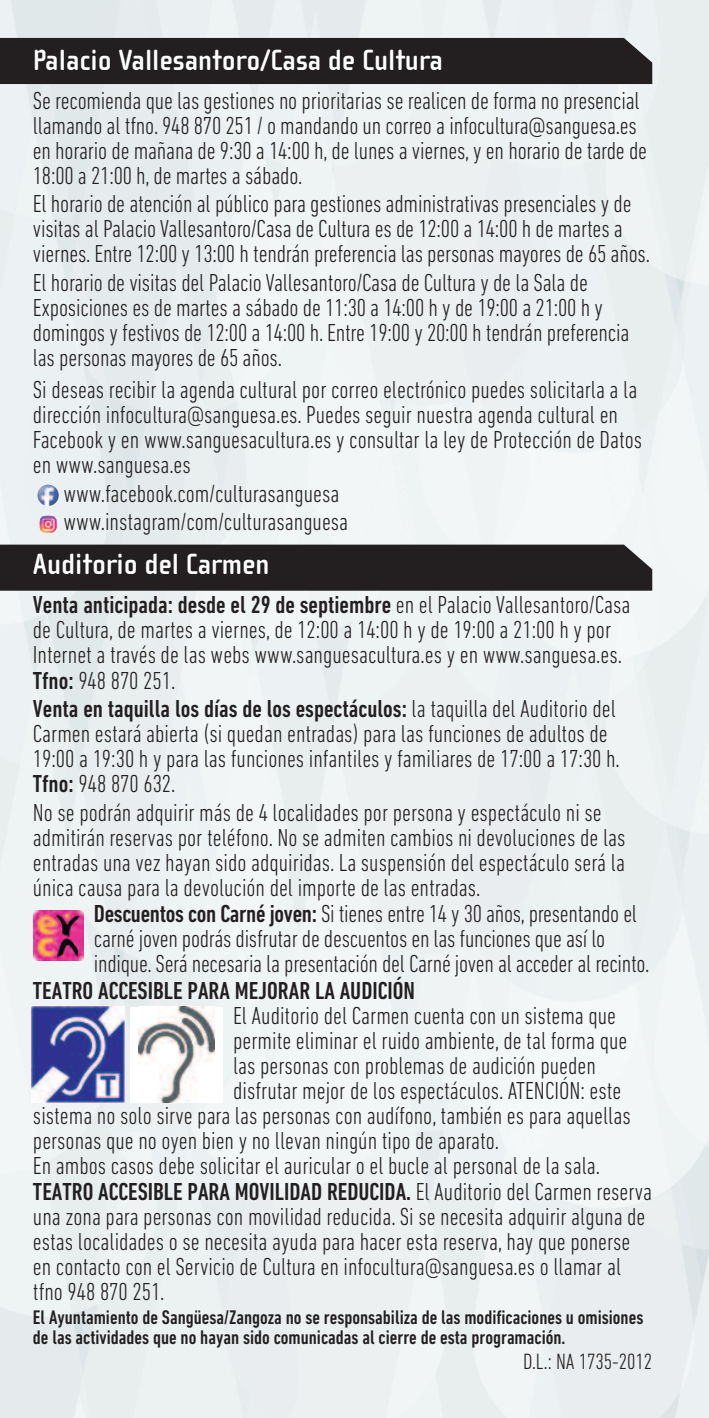
<style>
.page{position:relative;width:709px;height:1418px;background:#fff}
.page>*{position:absolute;margin:0;border:0;box-sizing:border-box;transform-origin:0 0}
.t1{font:700 30px "Cholla Sans";color:#fff}
.t2{font:300 condensed 25px/25px "DIN Next LT Pro";color:#231f20}
.t3{font:500 condensed 25px "DIN Next LT Pro";color:#231f20}
.t4{font:300 condensed 22.5px "DIN Next LT Pro";color:#231f20}
.t5{font:500 condensed 20px/20px "DIN Next LT Pro";color:#231f20}
.s1{font-weight:500}
.s2{font-weight:300}
</style>
<div class="page">
<div style="left:0;top:0;width:709px;height:1417px;background:#ecf1f3"></div>
<div style="left:0;top:38px;width:652px;height:46px;background:#231f20"></div>
<div style="left:0;top:544px;width:652px;height:46px;background:#231f20"></div>
<img style="left:37px;top:484px;width:22px;height:22px;border-radius:50%">
<img style="left:39px;top:515px;width:18px;height:18px">
<img style="left:34px;top:910px;width:50px;height:50px">
<img style="left:32px;top:1006px;width:92px;height:96px">
<div style="left:131px;top:1006px;width:92px;height:96px;background:#fff"></div>
<img style="left:138px;top:1006px;width:76px;height:96px">
<p class="t1" style="left:33px;top:42px;width:411px">Palacio Vallesantoro/Casa de Cultura</p>
<p class="t2" style="left:33px;top:90px;width:616px">Se recomienda que las gestiones no prioritarias se realicen de forma no presencial llamando al tfno. 948 870 251 / o mandando un correo a infocultura@sanguesa.es en horario de mañana de 9:30 a 14:00 h, de lunes a viernes, y en horario de tarde de 18:00 a 21:00 h, de martes a sábado.</p>
<p class="t2" style="left:33px;top:194px;width:618px">El horario de atención al público para gestiones administrativas presenciales y de visitas al PalacioVallesantoro/Casa de Cultura es de 12:00 a 14:00 h de martes a viernes. Entre 12:00 y 13:00 h tendrán preferencia las personas mayores de 65 años.</p>
<p class="t2" style="left:33px;top:272px;width:598px">El horario de visitas del PalacioVallesantoro/Casa de Cultura y de la Sala de Exposiciones es de martes a sábado de 11:30 a 14:00 h y de 19:00 a 21:00 h y domingos y festivos de 12:00 a 14:00 h. Entre 19:00 y 20:00 h tendrán preferencia las personas mayores de 65 años.</p>
<p class="t2" style="left:33px;top:379px;width:610px">Si deseas recibir la agenda cultural por correo electrónico puedes solicitarla a la dirección infocultura@sanguesa.es. Puedes seguir nuestra agenda cultural en Facebook y en www.sanguesacultura.es y consultar la ley de Protección de Datos en www.sanguesa.es</p>
<p class="t2" style="left:63px;top:481px;width:286px;line-height:28.5px">www.facebook.com/culturasanguesa www.instagram/com/culturasanguesa</p>
<p class="t1" style="left:33px;top:546px;width:238px">Auditorio del Carmen</p>
<p class="t2" style="left:33px;top:594px;width:599px"><span class="s1">Venta anticipada: desde el 29 de septiembre</span> en el Palacio Vallesantoro/Casa de Cultura, de martes a viernes, de 12:00 a 14:00 h y de 19:00 a 21:00 h y por Internet a través de las webs www.sanguesacultura.es y en www.sanguesa.es.<br><span class="s1">Tfno:</span> 948 870 251.</p>
<p class="t2" style="left:33px;top:698px;width:588px"><span class="s1">Venta en taquilla los días de los espectáculos:</span> la taquilla del Auditorio del Carmen estará abierta (si quedan entradas) para las funciones de adultos de 19:00 a 19:30 h y para las funciones infantiles y familiares de 17:00 a 17:30 h.<br><span class="s1">Tfno:</span> 948 870 632.</p>
<p class="t2" style="left:33px;top:802px;width:594px">No se podrán adquirir más de 4 localidades por persona y espectáculo ni se admitirán reservas por teléfono. No se admiten cambios ni devoluciones de las entradas una vez hayan sido adquiridas. La suspensión del espectáculo será la única causa para la devolución del importe de las entradas.</p>
<p class="t2" style="left:94px;top:903px;width:557px"><span class="s1">Descuentos con Carné joven:</span> Si tienes entre 14 y 30 años, presentando el carné joven podrás disfrutar de descuentos en las funciones que así lo indique. Será necesaria la presentación del Carné joven al acceder al recinto.</p>
<p class="t3" style="left:33px;top:981px;width:383px">TEATRO ACCESIBLE PARA MEJORAR LA AUDICIÓN</p>
<p class="t2" style="left:233px;top:1004px;width:384px">El Auditorio del Carmen cuenta con un sistema que</p>
<p class="t2" style="left:233px;top:1029px;width:396px">permite eliminar el ruido ambiente, de tal forma que</p>
<p class="t2" style="left:233px;top:1054px;width:364px">las personas con problemas de audición pueden</p>
<p class="t2" style="left:233px;top:1079px;width:390px">disfrutar mejor de los espectáculos. ATENCIÓN: este</p>
<p class="t2" style="left:33px;top:1104px;width:599px">sistema no solo sirve para las personas con audífono, también es para aquellas</p>
<p class="t2" style="left:33px;top:1129px;width:467px">personas que no oyen bien y no llevan ningún tipo de aparato.</p>
<p class="t2" style="left:33px;top:1154px;width:568px">En ambos casos debe solicitar el auricular o el bucle al personal de la sala.</p>
<p class="t3" style="left:33px;top:1183px;width:620px">TEATRO ACCESIBLE PARA MOVILIDAD REDUCIDA. <span class="s2">El Auditorio del Carmen reserva</span></p>
<p class="t2" style="left:33px;top:1206px;width:614px">una zona para personas con movilidad reducida. Si se necesita adquirir alguna de</p>
<p class="t2" style="left:33px;top:1231px;width:599px">estas localidades o se necesita ayuda para hacer esta reserva, hay que ponerse</p>
<p class="t2" style="left:33px;top:1256px;width:589px">en contacto con el Servicio de Cultura en infocultura@sanguesa.es o llamar al</p>
<p class="t2" style="left:33px;top:1281px;width:133px">tfno 948 870 251.</p>
<p class="t5" style="left:33px;top:1308px;width:612px">El Ayuntamiento de Sangüesa/Zangoza no se responsabiliza de las modificaciones u omisiones de las actividades que no hayan sido comunicadas al cierre de esta programación.</p>
<p class="t4" style="left:523px;top:1353px;width:131px">D.L.: NA 1735-2012</p>
</div>
